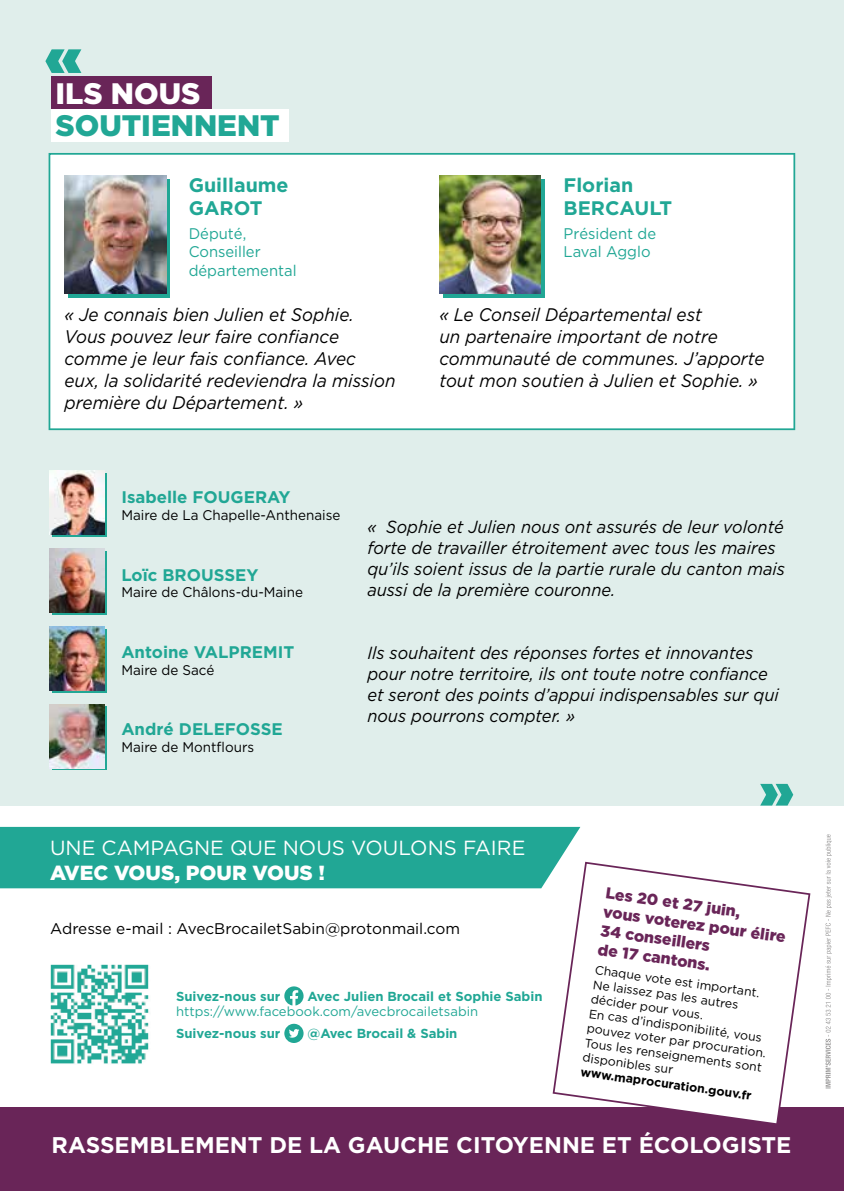
<style>
.page{position:relative;width:844px;height:1191px;background:#fff}
.page>*{position:absolute;margin:0;border:0;box-sizing:border-box;transform-origin:0 0}
.t1{font:900 29.57px "Gotham";color:#21a795}
.t2{font:900 29.57px "Gotham";color:#fff}
.t3{font:700 22.75px "Gotham";color:#fff}
.t4{font:20.47px "Gotham";color:#fff}
.t5{font:900 20.47px "Gotham";color:#fff}
.t6{font:700 19.6px/23.4px "Gotham";color:#21a795}
.t7{font:italic 18.2px/21.9px "Gotham";color:#000;scale:.94 1}
.t8{font:italic 17.5px/21px "Gotham";color:#000;scale:.94 1}
.t9{font:700 16.8px "Gotham";color:#21a795}
.t10{font:900 15.75px/18.9px "Gotham";color:#692558}
.t11{font:15.4px/18.6px "Gotham";color:#21a795;scale:.96 1}
.t12{font:15.4px "Gotham";color:#000}
.t13{font:14px "Gotham";color:#000;scale:.96 1}
.t14{font:700 13.12px "Gotham";color:#21a795}
.t15{font:13.12px "Gotham";color:#21a795}
.t16{font:12.25px/14.7px "Gotham";color:#000}
.t17{font:700 12.25px "Gotham";color:#000}
</style>
<div class="page">
<div style="left:0;top:0;width:843px;height:805px;background:#e0eeeb"></div>
<svg style="left:760px;top:784px;width:33px;height:21px"></svg>
<div style="left:51px;top:77px;width:160px;height:32px;background:#692558"></div>
<div style="left:51px;top:109px;width:237px;height:32px;background:#fff"></div>
<div style="left:49px;top:153px;width:746px;height:277px;background:#fff"></div>
<svg style="left:68px;top:179px;width:102px;height:119px"></svg>
<img style="left:64px;top:175px;width:102px;height:119px">
<div style="left:443px;top:179px;width:102px;height:119px;background:#21a795"></div>
<img style="left:439px;top:175px;width:102px;height:119px">
<svg style="left:45px;top:49px;width:36px;height:24px"></svg>
<div style="left:0;top:827px;width:580px;height:61px;background:#21a795"></div>
<img style="left:50px;top:964px;width:99px;height:100px">
<svg style="left:284px;top:986px;width:19px;height:19px"></svg>
<svg style="left:284px;top:1023px;width:19px;height:20px"></svg>
<svg style="left:52px;top:706px;width:54px;height:64px"></svg>
<img style="left:49px;top:704px;width:55px;height:64px">
<svg style="left:52px;top:473px;width:54px;height:64px"></svg>
<img style="left:49px;top:471px;width:55px;height:64px">
<svg style="left:52px;top:551px;width:54px;height:63px"></svg>
<img style="left:49px;top:549px;width:55px;height:63px">
<svg style="left:52px;top:628px;width:54px;height:64px"></svg>
<img style="left:49px;top:626px;width:55px;height:64px">
<div style="left:0;top:1107px;width:843px;height:84px;background:#692558"></div>
<svg style="left:552px;top:861px;width:258px;height:263px"></svg>
<svg style="left:825px;top:834px;width:6px;height:44px"></svg>
<h1 class="t2" style="left:55px;top:73px;width:146px">ILS NOUS</h1>
<h1 class="t1" style="left:55px;top:105px;width:226px">SOUTIENNENT</h1>
<p class="t6" style="left:189px;top:173px;width:101px">Guillaume<br>GAROT</p>
<p class="t11" style="left:189px;top:224px;width:114px">Député,<br>Conseiller départemental</p>
<p class="t7" style="left:64px;top:304px;width:353px">« Je connais bien Julien et Sophie.<br>Vous pouvez leur faire confiance comme je leur fais confiance. Avec<br>eux, la solidarité redeviendra la mission première du Département. »</p>
<p class="t6" style="left:563px;top:173px;width:110px">Florian<br>BERCAULT</p>
<p class="t11" style="left:563px;top:224px;width:98px">Président de<br>Laval Agglo</p>
<p class="t7" style="left:439px;top:304px;width:347px">« Le Conseil Départemental est<br>un partenaire important de notre communauté de communes. J’apporte tout mon soutien à Julien et Sophie. »</p>
<p class="t9" style="left:121px;top:487px;width:171px">Isabelle FOUGERAY</p>
<p class="t13" style="left:121px;top:507px;width:229px">Maire de La Chapelle-Anthenaise</p>
<p class="t9" style="left:121px;top:565px;width:138px">Loïc BROUSSEY</p>
<p class="t13" style="left:121px;top:584px;width:191px">Maire de Châlons-du-Maine</p>
<p class="t9" style="left:121px;top:642px;width:174px">Antoine VALPREMIT</p>
<p class="t13" style="left:121px;top:662px;width:98px">Maire de Sacé</p>
<p class="t9" style="left:121px;top:719px;width:163px">André DELEFOSSE</p>
<p class="t13" style="left:121px;top:739px;width:140px">Maire de Montflours</p>
<p class="t8" style="left:367px;top:516px;width:445px">« Sophie et Julien nous ont assurés de leur volonté forte de travailler étroitement avec tous les maires qu’ils soient issus de la partie rurale du canton mais aussi de la première couronne.</p>
<p class="t8" style="left:367px;top:642px;width:439px">Ils souhaitent des réponses fortes et innovantes pour notre territoire, ils ont toute notre confiance et seront des points d’appui indispensables sur qui nous pourrons compter. »</p>
<p class="t4" style="left:50px;top:836px;width:476px">UNE CAMPAGNE QUE NOUS VOULONS FAIRE</p>
<p class="t5" style="left:50px;top:858px;width:276px">AVEC VOUS, POUR VOUS !</p>
<p class="t12" style="left:50px;top:920px;width:411px">Adresse e-mail : AvecBrocailetSabin@protonmail.com</p>
<p class="t14" style="left:176px;top:988px;width:106px">Suivez-nous sur</p>
<p class="t14" style="left:307px;top:988px;width:236px">Avec Julien Brocail et Sophie Sabin</p>
<p class="t15" style="left:176px;top:1004px;width:303px">https://www.facebook.com/avecbrocailetsabin</p>
<p class="t14" style="left:176px;top:1025px;width:106px">Suivez-nous sur</p>
<p class="t14" style="left:307px;top:1025px;width:151px">@Avec Brocail &amp; Sabin</p>
<p class="t10" style="left:607px;top:883px;width:186px;rotate:8deg">Les 20 et 27 juin,<br>vous voterez pour élire<br>34 conseillers<br>de 17 cantons.</p>
<p class="t16" style="left:596px;top:962px;width:182px;rotate:8deg">Chaque vote est important.<br>Ne laissez pas les autres décider pour vous.<br>En cas d’indisponibilité, vous pouvez voter par procuration.<br>Tous les renseignements sont disponibles sur</p>
<p class="t17" style="left:581px;top:1064px;width:174px;rotate:8deg">www.maprocuration.gouv.fr</p>
<h2 class="t3" style="left:52px;top:1132px;width:741px">RASSEMBLEMENT DE LA GAUCHE CITOYENNE ET ÉCOLOGISTE</h2>
</div>
